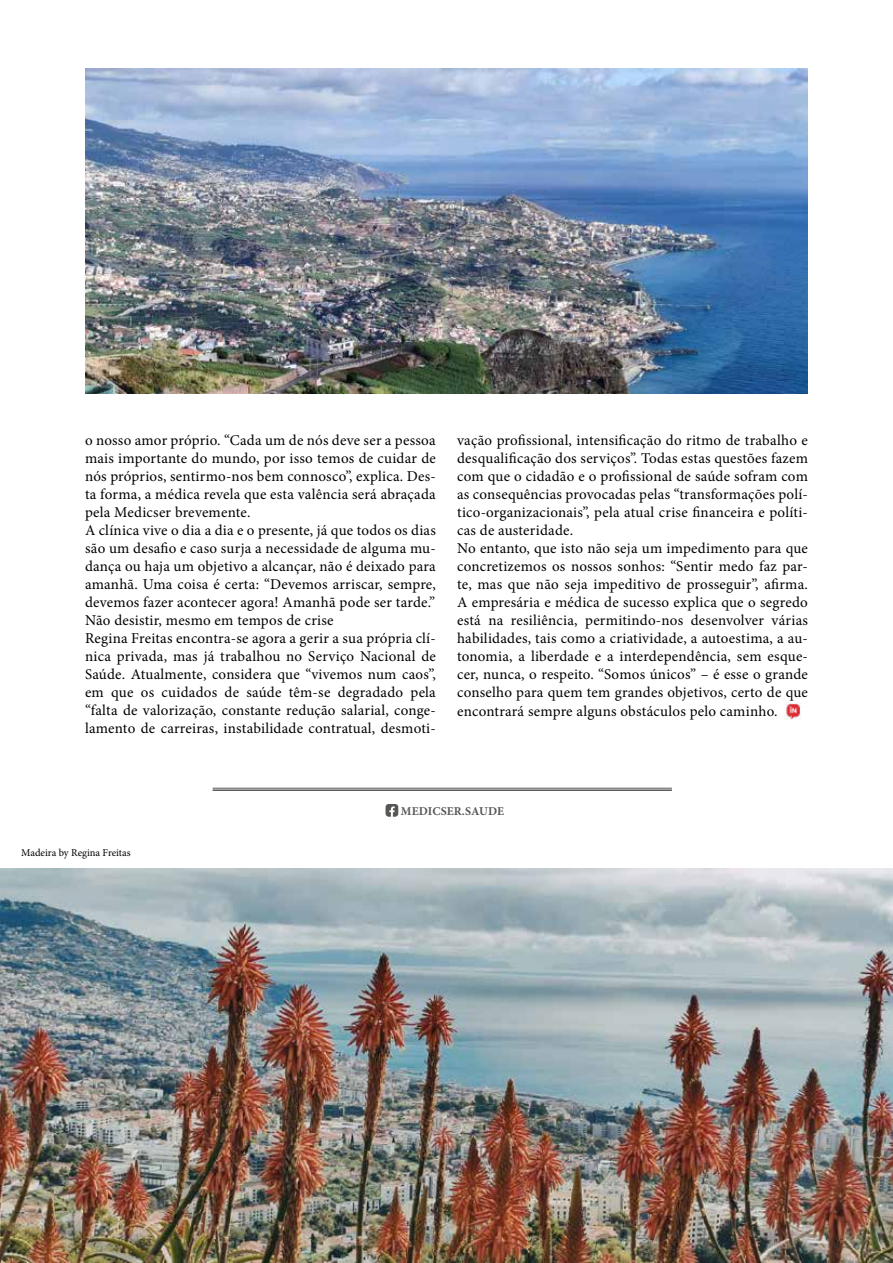
<style>
.page{position:relative;width:893px;height:1263px;background:#fff}
.page>*{position:absolute;margin:0;border:0;box-sizing:border-box;transform-origin:0 0}
.t1{font:15px/18px "Minion Pro";letter-spacing:.015em;color:#000}
.t2{font:700 12px "Minion Pro";letter-spacing:.01em;color:#575756}
.t3{font:10.5px "Minion Pro";color:#000}
</style>
<div class="page">
<img style="left:785px;top:702px;width:17px;height:18px">
<hr style="left:213px;top:788px;width:459px;height:1px;background:#575756">
<hr style="left:213px;top:789px;width:459px;height:2px;background:#575756">
<svg style="left:386px;top:804px;width:12px;height:13px"></svg>
<img style="left:0;top:868px;width:893px;height:395px">
<img style="left:85px;top:68px;width:723px;height:325px">
<p class="t1" style="left:85px;top:431px;width:352px">o nosso amor próprio. “Cada um de nós deve ser a pessoa mais importante do mundo, por isso temos de cuidar de nós próprios, sentirmo-nos bem connosco”, explica. Des&shy;ta forma, a médica revela que esta valência será abraçada pela Medicser brevemente.<br>A clínica vive o dia a dia e o presente, já que todos os dias são um desafio e caso surja a necessidade de alguma mu&shy;dança ou haja um objetivo a alcançar, não é deixado para amanhã. Uma coisa é certa: “Devemos arriscar, sempre, devemos fazer acontecer agora! Amanhã pode ser tarde.” Não desistir, mesmo em tempos de crise<br>Regina Freitas encontra-se agora a gerir a sua própria clí&shy;nica privada, mas já trabalhou no Serviço Nacional de Saúde. Atualmente, considera que “vivemos num caos”, em que os cuidados de saúde têm-se degradado pela “falta de valorização, constante redução salarial, conge&shy;lamento de carreiras, instabilidade contratual, desmoti-</p>
<p class="t1" style="left:457px;top:431px;width:352px">vação profissional, intensificação do ritmo de trabalho e desqualificação dos serviços”. Todas estas questões fazem com que o cidadão e o profissional de saúde sofram com as consequências provocadas pelas “transformações polí&shy;tico-organizacionais”, pela atual crise financeira e políti&shy;cas de austeridade.<br>No entanto, que isto não seja um impedimento para que concretizemos os nossos sonhos: “Sentir medo faz par&shy;te, mas que não seja impeditivo de prosseguir”, afirma.<br>A empresária e médica de sucesso explica que o segredo está na resiliência, permitindo-nos desenvolver várias habilidades, tais como a criatividade, a autoestima, a au&shy;tonomia, a liberdade e a interdependência, sem esque&shy;cer, nunca, o respeito. “Somos únicos” – é esse o grande conselho para quem tem grandes objetivos, certo de que</p>
<p class="t1" style="left:457px;top:702px;width:322px">encontrará sempre alguns obstáculos pelo caminho.</p>
<p class="t3" style="left:21px;top:846px;width:111px">Madeira by Regina Freitas</p>
<p class="t2" style="left:401px;top:803px;width:105px">MEDICSER.SAUDE</p>
</div>
